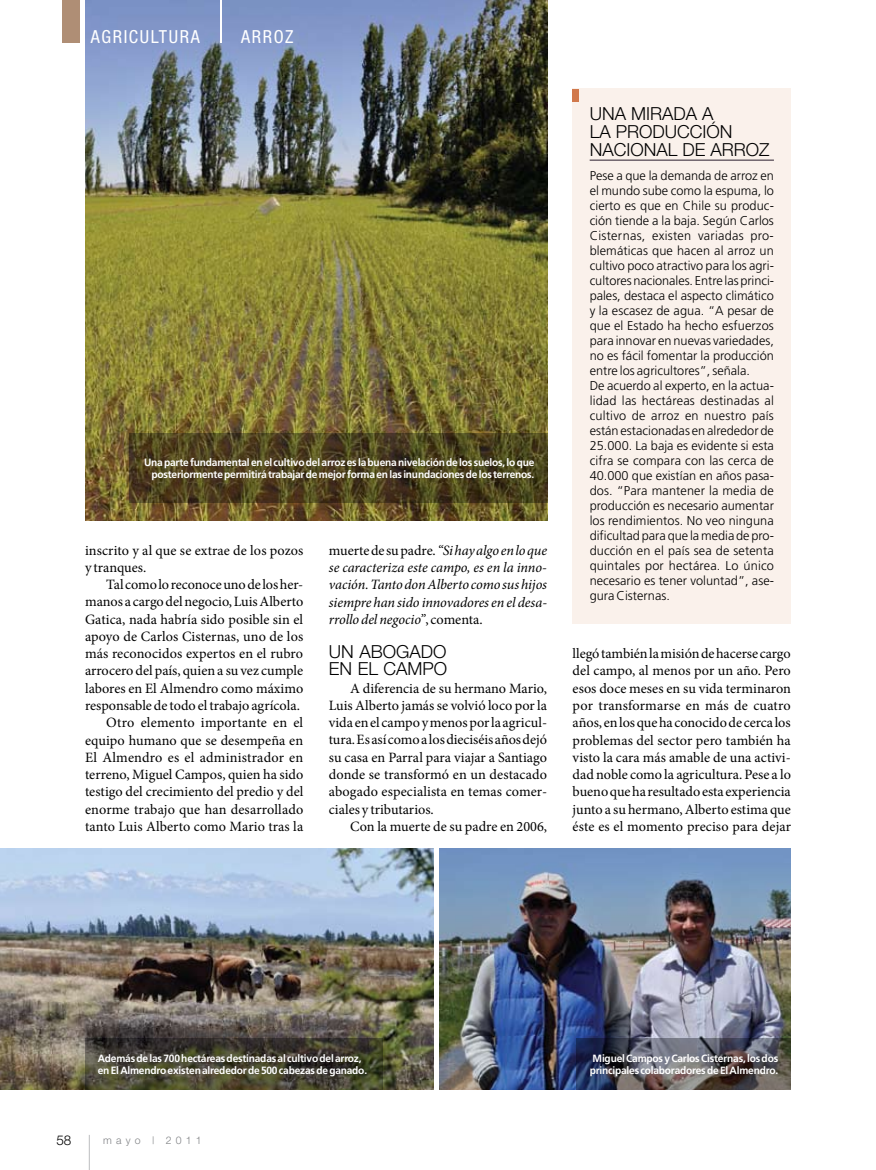
<style>
.page{position:relative;width:876px;height:1170px;background:#fff}
.page>*{position:absolute;margin:0;border:0;box-sizing:border-box;transform-origin:0 0}
.t1{font:300 18px/17.2px "Helvetica Neue";color:#000}
.t2{font:condensed 18px "Helvetica Neue";letter-spacing:.09em;color:#fff}
.t3{font:14.25px/17.2px "Minion Pro";letter-spacing:.005em;color:#000;text-align:justify}
.t4{font:italic 14.25px/17.2px "Minion Pro";letter-spacing:-.005em;color:#000;text-align:justify}
.t5{font:300 13.5px "Helvetica Neue";color:#000}
.t6{font:300 12.75px/15px "Frutiger";color:#000}
.t7{font:700 10.5px/12px "Frutiger";letter-spacing:-.02em;color:#fff}
.t8{font:300 10.5px "Helvetica Neue";letter-spacing:.4em;color:#808285}
.s1{font-style:normal}
</style>
<div class="page">
<hr style="left:89px;top:1134px;width:1px;height:35px;background:#bcbdc0">
<div style="left:573px;top:88px;width:218px;height:535px;background:#faf1eb"></div>
<hr style="left:590px;top:160px;width:184px;height:1px;background:#291e2d">
<div style="left:573px;top:88px;width:6px;height:13px;background:#d1794c"></div>
<img style="left:85px;top:0;width:462px;height:520px">
<img style="left:0;top:848px;width:434px;height:241px">
<img style="left:440px;top:848px;width:351px;height:241px">
<div style="left:63px;top:0;width:17px;height:43px;background:#af8e75"></div>
<hr style="left:220px;top:0;width:1px;height:43px;background:#fff">
<svg style="left:129px;top:434px;width:418px;height:68px;background:#4d421f"></svg>
<img style="left:577px;top:1037px;width:214px;height:52px">
<svg style="left:85px;top:1037px;width:298px;height:52px;background:#424030"></svg>
<p class="t2" style="left:91px;top:26px;width:110px">AGRICULTURA</p>
<p class="t2" style="left:241px;top:26px;width:54px">ARROZ</p>
<p class="t7" style="left:144px;top:456px;width:392px;text-align:right">Una parte fundamental en el cultivo del arroz es la buena nivelación de los suelos, lo que posteriormente permitirá trabajar de mejor forma en las inundaciones de los terrenos.</p>
<p class="t3" style="left:85px;top:541px;width:220px">inscrito y al que se extrae de los pozos y tranques.</p>
<p class="t3" style="left:85px;top:576px;width:220px;text-align:right">Tal como lo reconoce uno de los her&shy;manos a cargo del negocio, Luis Alberto Gatica, nada habría sido posible sin el apoyo de Carlos Cisternas, uno de los más reconocidos expertos en el rubro arrocero del país, quien a su vez cumple labores en El Almendro como máximo responsable de todo el trabajo agrícola.<br>Otro elemento importante en el equipo humano que se desempeña en El Almendro es el administrador en terreno, Miguel Campos, quien ha sido testigo del crecimiento del predio y del enorme trabajo que han desarrollado tanto Luis Alberto como Mario tras la</p>
<p class="t4" style="left:329px;top:541px;width:220px"><span class="s1">muerte de su padre.</span> “Si hay algo en lo que se caracteriza este campo, es en la inno&shy;vación. Tanto don Alberto como sus hijos siempre han sido innovadores en el desa&shy;rrollo del negocio”<span class="s1">, comenta.</span></p>
<p class="t1" style="left:329px;top:642px;width:120px">UN ABOGADO<br>EN EL CAMPO</p>
<p class="t3" style="left:329px;top:679px;width:220px;text-indent:21px">A diferencia de su hermano Mario, Luis Alberto jamás se volvió loco por la vida en el campo y menos por la agricul&shy;tura. Es así como a los dieciséis años dejó su casa en Parral para viajar a Santiago donde se transformó en un destacado abogado especialista en temas comer&shy;ciales y tributarios.</p>
<p class="t3" style="left:350px;top:817px;width:199px">Con la muerte de su padre en 2006,</p>
<p class="t1" style="left:590px;top:104px;width:86px">UNA MIRADA</p>
<p class="t1" style="left:702px;top:104px;width:11px">A</p>
<p class="t1" style="left:590px;top:122px;width:62px">LA PRODUCCI</p>
<p class="t1" style="left:706px;top:122px;width:25px">ÓN</p>
<p class="t1" style="left:590px;top:140px;width:12px">NACIONAL</p>
<p class="t1" style="left:682px;top:140px;width:89px">DE ARROZ</p>
<p class="t6" style="left:590px;top:168px;width:186px">Pese a que la demanda de arroz en el mundo sube como la espuma, lo cierto es que en Chile su produc&shy;ción tiende a la baja. Según Carlos Cisternas, existen variadas pro&shy;blemáticas que hacen al arroz un cultivo poco atractivo para los agri&shy;cultores nacionales. Entre las princi&shy;pales, destaca el aspecto climático y la escasez de agua. “A pesar de que el Estado ha hecho esfuerzos para innovar en nuevas variedades, no es fácil fomentar la producción entre los agricultores”, señala.<br>De acuerdo al experto, en la actua&shy;lidad las hectáreas destinadas al cultivo de arroz en nuestro país están estacionadas en alrededor de 25.000. La baja es evidente si esta cifra se compara con las cerca de 40.000 que existían en años pasa&shy;dos. “Para mantener la media de producción es necesario aumentar los rendimientos. No veo ninguna dificultad para que la media de pro&shy;ducción en el país sea de setenta quintales por hectárea. Lo único necesario es tener voluntad”, ase&shy;gura Cisternas.</p>
<p class="t3" style="left:573px;top:645px;width:220px">llegó también la misión de hacerse cargo del campo, al menos por un año. Pero esos doce meses en su vida terminaron por transformarse en más de cuatro años, en los que ha conocido de cerca los problemas del sector pero también ha visto la cara más amable de una activi&shy;dad noble como la agricultura. Pese a lo bueno que ha resultado esta experiencia junto a su hermano, Alberto estima que éste es el momento preciso para dejar</p>
<p class="t7" style="left:98px;top:1051px;width:271px">Además de las 700 hectáreas destinadas al cultivo del arroz, en El Almendro existen alrededor de 500 cabezas de ganado.</p>
<p class="t5" style="left:56px;top:1131px;width:17px">58</p>
<p class="t8" style="left:103px;top:1133px;width:100px">MAYO | 2011</p>
<p class="t7" style="left:590px;top:1051px;width:190px">Miguel Campos y Carlos Cisternas, los dos principales colaboradores de El Almendro.</p>
</div>
